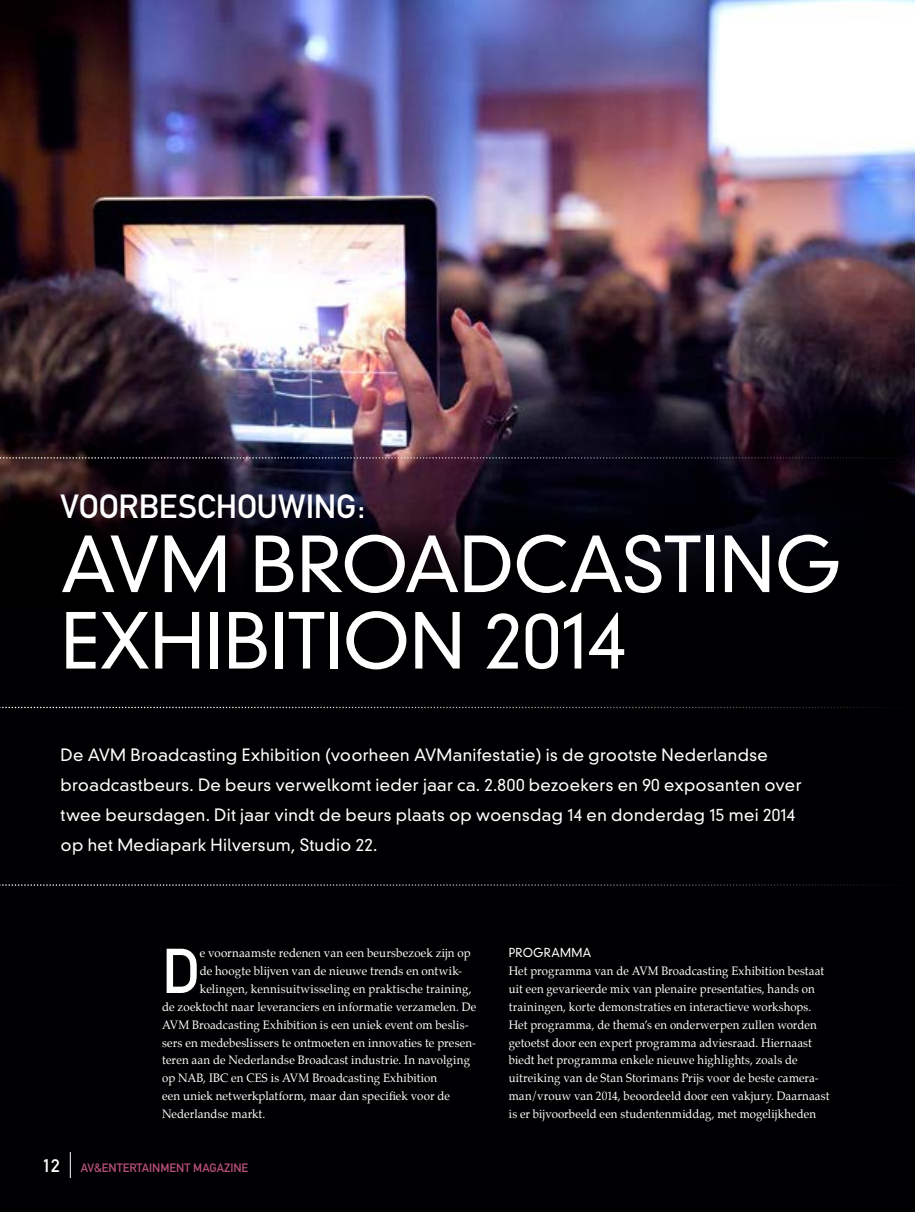
<style>
.page{position:relative;width:915px;height:1212px;background:#fff}
.page>*{position:absolute;margin:0;border:0;box-sizing:border-box;transform-origin:0 0}
.t1{font:300 74.4px/76.5px "DIN Neuzeit Grotesk";letter-spacing:-.01em;color:#fff}
.t2{font:62.1px "DIN Mittelschrift";color:#fff;scale:.96 1}
.t3{font:33px "DIN Mittelschrift";letter-spacing:-.005em;color:#fff}
.t4{font:300 16.5px/30px "DIN Neuzeit Grotesk";letter-spacing:.02em;color:#fff}
.t5{font:12px/17.9px "Palatino";letter-spacing:.01em;color:#fff;scale:.95 1}
.t6{font:12px "Palatino";letter-spacing:.01em;color:#fff;scale:.96 1}
.t7{font:12px "DIN Mittelschrift";color:#b84f78}
.t8{font:300 12px "DIN Neuzeit Grotesk";letter-spacing:.02em;color:#fff;scale:.95 1}
.s1{font-size:18px;color:#fff}
</style>
<div class="page">
<div style="left:0;top:405px;width:914px;height:807px;background:#000002"></div>
<img style="left:0;top:0;width:914px;height:575px">
<svg style="left:70px;top:1152px;width:1px;height:26px"></svg>
<svg style="left:0;top:707px;width:895px;height:1px"></svg>
<svg style="left:0;top:884px;width:882px;height:2px"></svg>
<svg style="left:0;top:457px;width:914px;height:2px"></svg>
<h3 class="t3" style="left:61px;top:487px;width:306px">VOORBESCHOUWING:</h3>
<h1 class="t1" style="left:61px;top:527px;width:782px">AVM BROADCASTING<br>EXHIBITION 2014</h1>
<p class="t4" style="left:61px;top:740px;width:742px">De AVM Broadcasting Exhibition (voorheen AVManifestatie) is de grootste Nederlandse broadcastbeurs. De beurs verwelkomt ieder jaar ca. 2.800 bezoekers en 90 exposanten over twee beursdagen. Dit jaar vindt de beurs plaats op woensdag 14 en donderdag 15 mei 2014 op het Mediapark Hilversum, Studio 22.</p>
<h2 class="t2" style="left:162px;top:935px;width:41px">D</h2>
<p class="t6" style="left:200px;top:943px;width:284px">e voornaamste redenen van een beursbezoek zijn op</p>
<p class="t6" style="left:200px;top:961px;width:275px">de hoogte blijven van de nieuwe trends en ontwik-</p>
<p class="t6" style="left:200px;top:979px;width:284px">kelingen, kennisuitwisseling en praktische training,</p>
<p class="t6" style="left:162px;top:997px;width:328px">de zoektocht naar leveranciers en informatie verzamelen. De</p>
<p class="t6" style="left:162px;top:1014px;width:321px">AVM Broadcasting Exhibition is een uniek event om beslis-</p>
<p class="t6" style="left:162px;top:1032px;width:328px">sers en medebeslissers te ontmoeten en innovaties te presen-</p>
<p class="t6" style="left:162px;top:1050px;width:322px">teren aan de Nederlandse Broadcast industrie. In navolging</p>
<p class="t6" style="left:162px;top:1068px;width:288px">op NAB, IBC en CES is AVM Broadcasting Exhibition</p>
<p class="t6" style="left:162px;top:1086px;width:301px">een uniek netwerkplatform, maar dan specifiek voor de</p>
<p class="t6" style="left:162px;top:1104px;width:109px">Nederlandse markt.</p>
<p class="t7" style="left:43px;top:1161px;width:207px"><span class="s1">12</span> AV&amp;ENTERTAINMENT MAGAZINE</p>
<p class="t8" style="left:508px;top:946px;width:88px">PROGRAMMA</p>
<p class="t5" style="left:508px;top:962px;width:339px">Het programma van de AVM Broadcasting Exhibition bestaat uit een gevarieerde mix van plenaire presentaties, hands on trainingen, korte demonstraties en interactieve workshops.<br>Het programma, de thema’s en onderwerpen zullen worden getoetst door een expert programma adviesraad. Hiernaast biedt het programma enkele nieuwe highlights, zoals de uitreiking van de Stan Storimans Prijs voor de beste camera&shy;man/vrouw van 2014, beoordeeld door een vakjury. Daarnaast is er bijvoorbeeld een studentenmiddag, met mogelijkheden</p>
</div>
